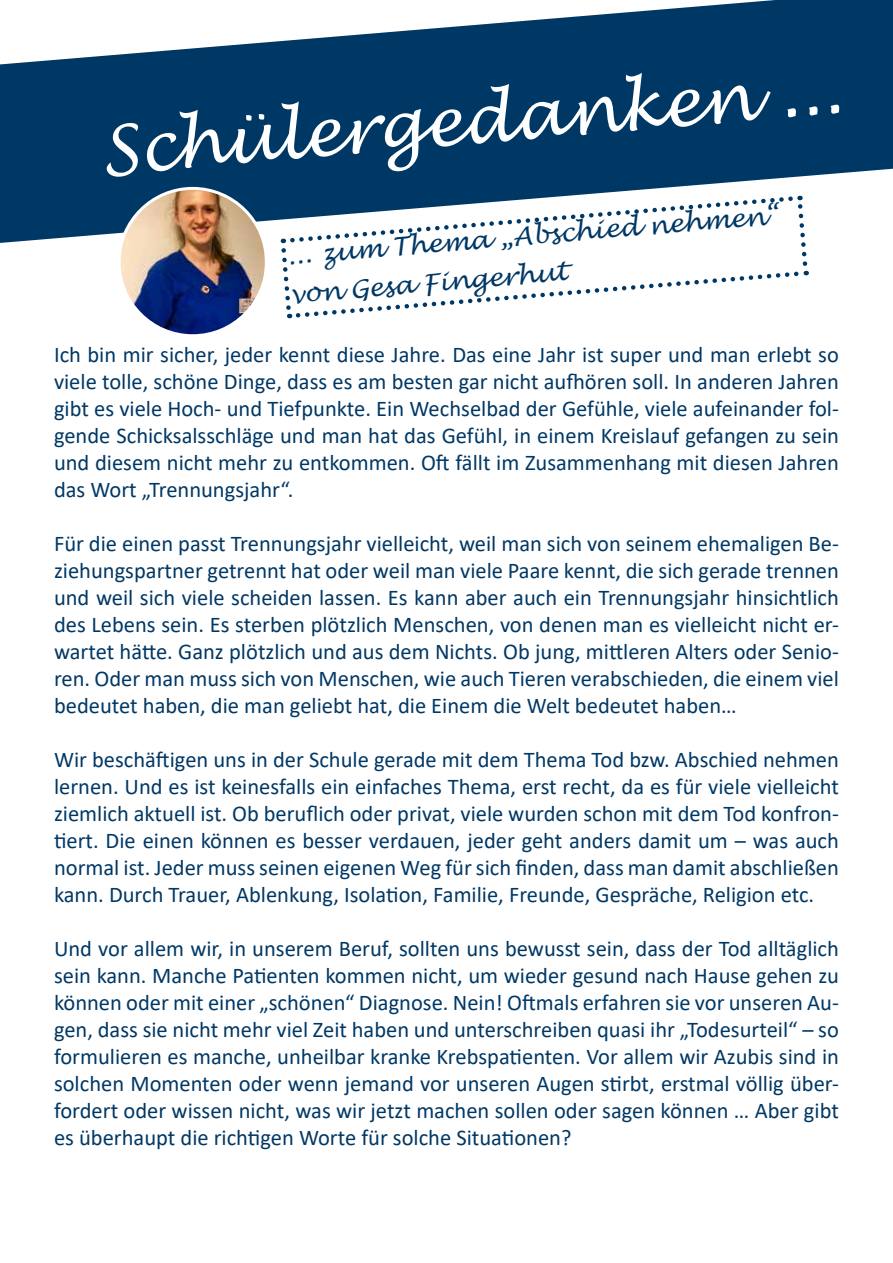
<style>
.page{position:relative;width:893px;height:1263px;background:#fff}
.page>*{position:absolute;margin:0;border:0;box-sizing:border-box;transform-origin:0 0}
.t1{font:italic 66px "Lucida Handwriting";color:#fff}
.t2{font:italic 25.5px/38.5px "Lucida Handwriting";color:#003865}
.t3{font:22.5px/27px "Calibri";color:#003865;text-align:justify}
</style>
<div class="page">
<svg style="left:0;top:0;width:893px;height:243px;fill:#003865"></svg>
<svg style="left:279px;top:194px;width:531px;height:125px"></svg>
<img style="left:119px;top:188px;width:146px;height:145px">
<div style="left:118px;top:187px;width:150px;height:150px;border:3px solid #fff;border-radius:50%"></div>
<h1 class="t1" style="left:97px;top:113px;width:744px;rotate:-5deg">Schülergedanken ...</h1>
<p class="t2" style="left:285px;top:239px;width:495px;rotate:-5deg">... zum Thema „Abschied nehmen“ von Gesa Fingerhut</p>
<p class="t3" style="left:54px;top:340px;width:786px">Ich bin mir sicher, jeder kennt diese Jahre. Das eine Jahr ist super und man erlebt so viele tolle, schöne Dinge, dass es am besten gar nicht aufhören soll. In anderen Jahren gibt es viele Hoch- und Tiefpunkte. Ein Wechselbad der Gefühle, viele aufeinander fol&shy;gende Schicksalsschläge und man hat das Gefühl, in einem Kreislauf gefangen zu sein und diesem nicht mehr zu entkommen. Oft fällt im Zusammenhang mit diesen Jahren das Wort „Trennungsjahr“.</p>
<p class="t3" style="left:54px;top:529px;width:786px">Für die einen passt Trennungsjahr vielleicht, weil man sich von seinem ehemaligen Be&shy;ziehungspartner getrennt hat oder weil man viele Paare kennt, die sich gerade trennen und weil sich viele scheiden lassen. Es kann aber auch ein Trennungsjahr hinsichtlich des Lebens sein. Es sterben plötzlich Menschen, von denen man es vielleicht nicht er&shy;wartet hätte. Ganz plötzlich und aus dem Nichts. Ob jung, mittleren Alters oder Senio&shy;ren. Oder man muss sich von Menschen, wie auch Tieren verabschieden, die einem viel bedeutet haben, die man geliebt hat, die Einem die Welt bedeutet haben…</p>
<p class="t3" style="left:54px;top:745px;width:786px">Wir beschäftigen uns in der Schule gerade mit dem Thema Tod bzw. Abschied nehmen lernen. Und es ist keinesfalls ein einfaches Thema, erst recht, da es für viele vielleicht ziemlich aktuell ist. Ob beruflich oder privat, viele wurden schon mit dem Tod konfron&shy;tiert. Die einen können es besser verdauen, jeder geht anders damit um – was auch normal ist. Jeder muss seinen eigenen Weg für sich finden, dass man damit abschließen kann. Durch Trauer, Ablenkung, Isolation, Familie, Freunde, Gespräche, Religion etc.</p>
<p class="t3" style="left:54px;top:934px;width:786px">Und vor allem wir, in unserem Beruf, sollten uns bewusst sein, dass der Tod alltäglich sein kann. Manche Patienten kommen nicht, um wieder gesund nach Hause gehen zu können oder mit einer „schönen“ Diagnose. Nein! Oftmals erfahren sie vor unseren Au&shy;gen, dass sie nicht mehr viel Zeit haben und unterschreiben quasi ihr „Todesurteil“ – so formulieren es manche, unheilbar kranke Krebspatienten. Vor allem wir Azubis sind in solchen Momenten oder wenn jemand vor unseren Augen stirbt, erstmal völlig über&shy;fordert oder wissen nicht, was wir jetzt machen sollen oder sagen können … Aber gibt es überhaupt die richtigen Worte für solche Situationen?</p>
</div>
